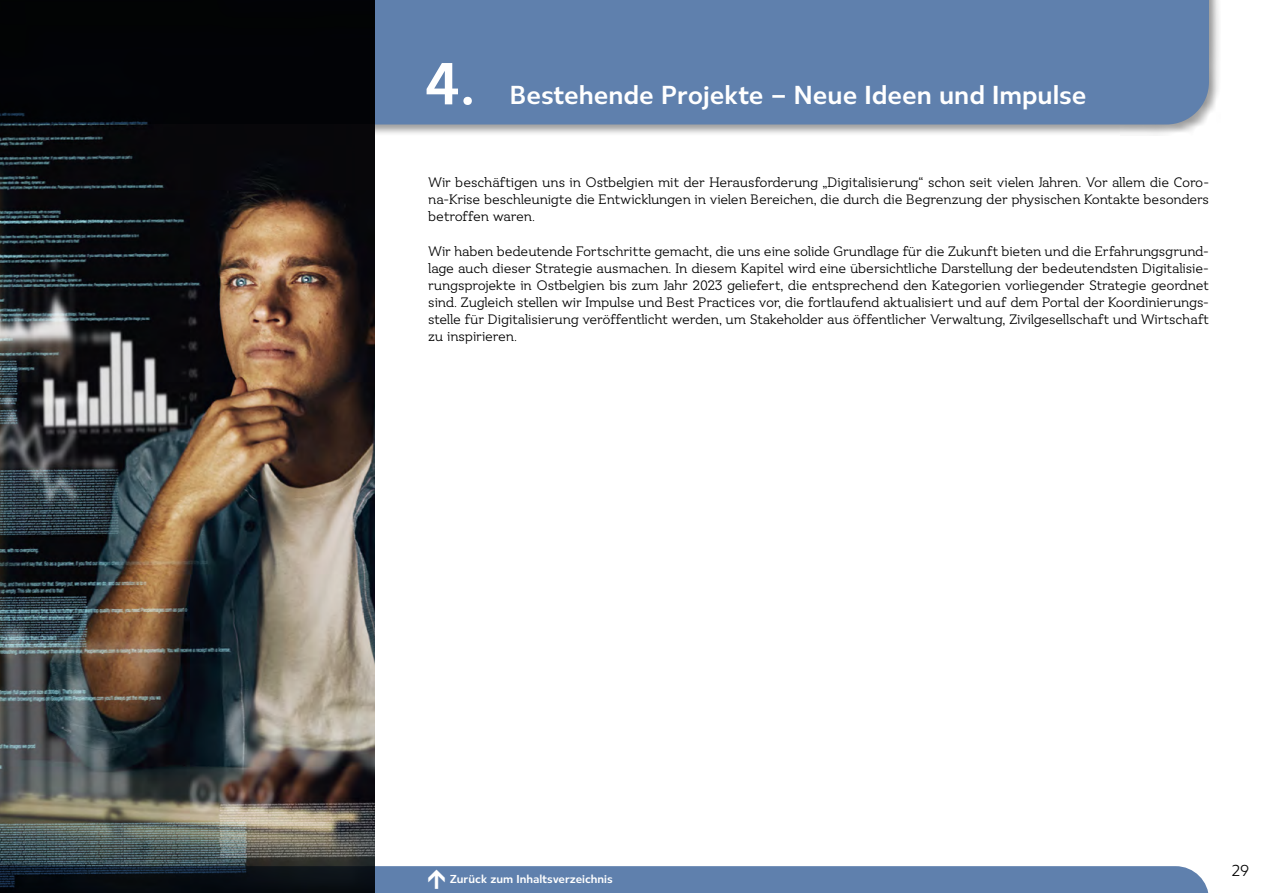
<style>
.page{position:relative;width:1263px;height:893px;background:#fff}
.page>*{position:absolute;margin:0;border:0;box-sizing:border-box;transform-origin:0 0}
.t1{font:700 61.5px "Ostbe Sans";color:#fff}
.t2{font:700 27px "Ostbe Sans";color:#fff}
.t3{font:16.5px "Ostbe Sans";color:#000}
.t4{font:14.25px/17.1px "Ostbe Serif";letter-spacing:-.01em;color:#000;text-align:justify}
.t5{font:700 12px "Ostbe Sans";color:#fff}
</style>
<div class="page">
<div style="left:0;top:0;width:1220px;height:136px;background:#000;opacity:.4"></div>
<div style="left:374px;top:0;width:835px;height:124px;background:#5f80ad"></div>
<img style="left:0;top:123px;width:374px;height:743px">
<div style="left:0;top:0;width:374px;height:123px;background:#020306"></div>
<svg style="left:0;top:866px;width:1209px;height:27px;background:#465f80"></svg>
<h1 class="t1" style="left:424px;top:49px;width:52px">4.</h1>
<h2 class="t2" style="left:510px;top:80px;width:578px">Bestehende Projekte – Neue Ideen und Impulse</h2>
<p class="t4" style="left:428px;top:175px;width:782px">Wir beschäftigen uns in Ostbelgien mit der Herausforderung „Digitalisierung“ schon seit vielen Jahren. Vor allem die Coro&shy;na-Krise beschleunigte die Entwicklungen in vielen Bereichen, die durch die Begrenzung der physischen Kontakte besonders betroffen waren.</p>
<p class="t4" style="left:428px;top:243px;width:782px">Wir haben bedeutende Fortschritte gemacht, die uns eine solide Grundlage für die Zukunft bieten und die Erfahrungsgrund&shy;lage auch dieser Strategie ausmachen. In diesem Kapitel wird eine übersichtliche Darstellung der bedeutendsten Digitalisie&shy;rungsprojekte in Ostbelgien bis zum Jahr 2023 geliefert, die entsprechend den Kategorien vorliegender Strategie geordnet sind. Zugleich stellen wir Impulse und Best Practices vor, die fortlaufend aktualisiert und auf dem Portal der Koordinierungs&shy;stelle für Digitalisierung veröffentlicht werden, um Stakeholder aus öffentlicher Verwaltung, Zivilgesellschaft und Wirtschaft zu inspirieren.</p>
<p class="t5" style="left:450px;top:872px;width:165px">Zurück zum Inhaltsverzeichnis</p>
<p class="t3" style="left:1231px;top:861px;width:19px">29</p>
</div>
